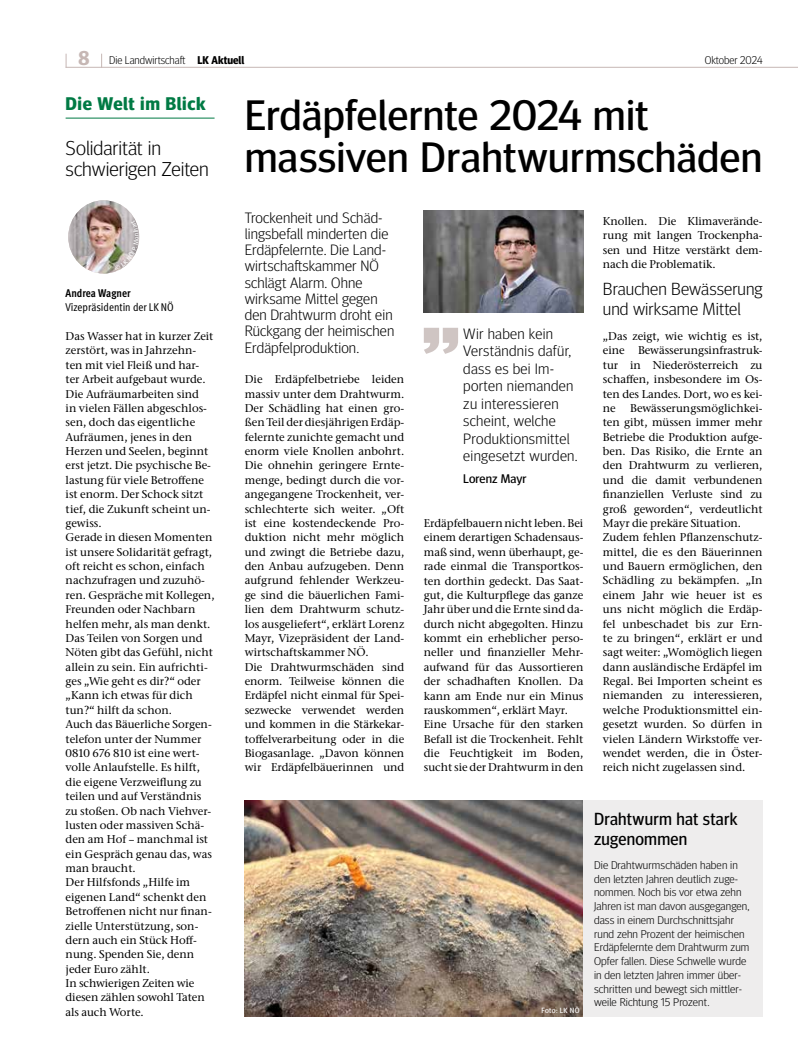
<style>
.page{position:relative;width:798px;height:1063px;background:#fff}
.page>*{position:absolute;margin:0;border:0;box-sizing:border-box;transform-origin:0 0}
.t1{font:42.5px/42.5px "Meta Head OT";letter-spacing:.01em;color:#000;scale:1.05 1}
.t2{font:300 20px/21.2px "Meta Head OT";color:#000;scale:1.05 1}
.t3{font:700 18.25px "Meta Head OT";letter-spacing:.03em;color:#007a44;scale:1.05 1}
.t4{font:300 17.5px/20px "Meta Head OT";color:#000;scale:1.05 1}
.t5{font:17.5px/20px "Meta Head OT";letter-spacing:.015em;color:#000}
.t6{font:300 15px/16.2px "Meta Head OT";letter-spacing:.01em;color:#000;scale:1.05 1}
.t7{font:12.5px "Meta Head OT";letter-spacing:.005em;color:#000;scale:1.05 1}
.t8{font:500 11.25px/14.4px "Stone Serif ITC Pro";color:#000}
.t9{font:300 11.25px/13.8px "Meta Head OT";letter-spacing:.01em;color:#000;scale:1.05 1}
.t10{font:300 11.25px "Meta Head OT";letter-spacing:.01em;color:#000}
.t11{font:condensed 11.25px "Meta OT";color:#000}
.t12{font:700 condensed 11.25px "Meta OT";color:#000}
.t13{font:7.5px "Meta Head OT";letter-spacing:.03em;color:#fff;scale:1.05 1}
.s1{font-weight:700;font-size:20px;color:#c6b7b4}
.s2{font-weight:700}
</style>
<div class="page">
<hr style="left:66px;top:118px;width:148px;height:1px;background:#007a44">
<hr style="left:66px;top:67px;width:731px;height:1px;background:#c6b7b4">
<svg style="left:101px;top:54px;width:1px;height:13px"></svg>
<svg style="left:66px;top:54px;width:1px;height:13px"></svg>
<img style="left:68px;top:200px;width:67px;height:74px">
<img style="left:244px;top:800px;width:339px;height:217px">
<img style="left:423px;top:211px;width:160px;height:102px">
<svg style="left:423px;top:328px;width:35px;height:26px"></svg>
<div style="left:583px;top:800px;width:179px;height:217px;background:#eeeded"></div>
<svg style="left:114px;top:220px;width:25px;height:51px"></svg>
<p class="t10" style="left:78px;top:53px;width:167px"><span class="s1">8</span> Die Landwirtschaft <span class="s2">LK Aktuell</span></p>
<p class="t10" style="left:704px;top:53px;width:59px">Oktober 2024</p>
<h3 class="t3" style="left:66px;top:93px;width:135px">Die Welt im Blick</h3>
<h2 class="t2" style="left:66px;top:137px;width:138px">Solidarität in schwierigen Zeiten</h2>
<p class="t12" style="left:66px;top:286px;width:66px">Andrea Wagner</p>
<p class="t11" style="left:66px;top:300px;width:109px">Vizepräsidentin der LK NÖ</p>
<p class="t8" style="left:66px;top:329px;width:150px">Das Wasser hat in kurzer Zeit zerstört, was in Jahrzehn&shy;ten mit viel Fleiß und har&shy;ter Arbeit aufgebaut wurde.<br>Die Aufräumarbeiten sind<br>in vielen Fällen abgeschlos&shy;sen, doch das eigentliche<br>Aufräumen, jenes in den<br>Herzen und Seelen, beginnt erst jetzt. Die psychische Be&shy;lastung für viele Betroffene ist enorm. Der Schock sitzt tief, die Zukunft scheint un&shy;gewiss.<br>Gerade in diesen Momenten ist unsere Solidarität gefragt, oft reicht es schon, einfach nachzufragen und zuzuhö&shy;ren. Gespräche mit Kollegen,<br>Freunden oder Nachbarn helfen mehr, als man denkt.<br>Das Teilen von Sorgen und<br>Nöten gibt das Gefühl, nicht allein zu sein. Ein aufrichti&shy;ges „Wie geht es dir?“ oder „Kann ich etwas für dich tun?“ hilft da schon.<br>Auch das Bäuerliche Sorgen&shy;telefon unter der Nummer<br>0810 676 810 ist eine wert&shy;volle Anlaufstelle. Es hilft, die eigene Verzweiflung zu teilen und auf Verständnis zu stoßen. Ob nach Viehver&shy;lusten oder massiven Schä&shy;den am Hof – manchmal ist ein Gespräch genau das, was man braucht.<br>Der Hilfsfonds „Hilfe im eigenen Land“ schenkt den<br>Betroffenen nicht nur finan&shy;zielle Unterstützung, son&shy;dern auch ein Stück Hoff&shy;nung. Spenden Sie, denn jeder Euro zählt.<br>In schwierigen Zeiten wie diesen zählen sowohl Taten als auch Worte.</p>
<h1 class="t1" style="left:244px;top:94px;width:494px">Erdäpfelernte 2024 mit massiven Drahtwurmschäden</h1>
<h3 class="t6" style="left:244px;top:209px;width:144px">Trockenheit und Schäd&shy;lingsbefall minderten die<br>Erdäpfelernte. Die Land&shy;wirtschaftskammer NÖ schlägt Alarm. Ohne wirksame Mittel gegen den Drahtwurm droht ein<br>Rückgang der heimischen<br>Erdäpfelproduktion.</h3>
<p class="t8" style="left:244px;top:372px;width:161px">Die Erdäpfelbetriebe leiden massiv unter dem Drahtwurm.<br>Der Schädling hat einen gro&shy;ßen Teil der diesjährigen Erdäp&shy;felernte zunichte gemacht und enorm viele Knollen anbohrt.<br>Die ohnehin geringere Ernte&shy;menge, bedingt durch die vor&shy;angegangene Trockenheit, ver&shy;schlechterte sich weiter. „Oft ist eine kostendeckende Pro&shy;duktion nicht mehr möglich und zwingt die Betriebe dazu, den Anbau aufzugeben. Denn aufgrund fehlender Werkzeu&shy;ge sind die bäuerlichen Fami&shy;lien dem Drahtwurm schutz&shy;los ausgeliefert“, erklärt Lorenz<br>Mayr, Vizepräsident der Land&shy;wirtschaftskammer NÖ.<br>Die Drahtwurmschäden sind enorm. Teilweise können die<br>Erdäpfel nicht einmal für Spei&shy;sezwecke verwendet werden und kommen in die Stärkekar&shy;toffelverarbeitung oder in die<br>Biogasanlage. „Davon können wir Erdäpfelbäuerinnen und</p>
<h3 class="t6" style="left:463px;top:325px;width:110px;line-height:17.5px">Wir haben kein<br>Verständnis dafür, dass es bei Im&shy;porten niemanden zu interessieren scheint, welche<br>Produktionsmittel eingesetzt wurden.</h3>
<p class="t7" style="left:463px;top:472px;width:62px">Lorenz Mayr</p>
<p class="t8" style="left:423px;top:516px;width:161px">Erdäpfelbauern nicht leben. Bei einem derartigen Schadensaus&shy;maß sind, wenn überhaupt, ge&shy;rade einmal die Transportkos&shy;ten dorthin gedeckt. Das Saat&shy;gut, die Kulturpflege das ganze<br>Jahr über und die Ernte sind da&shy;durch nicht abgegolten. Hinzu kommt ein erheblicher perso&shy;neller und finanzieller Mehr&shy;aufwand für das Aussortieren der schadhaften Knollen. Da kann am Ende nur ein Minus rauskommen“, erklärt Mayr.<br>Eine Ursache für den starken<br>Befall ist die Trockenheit. Fehlt die Feuchtigkeit im Boden, sucht sie der Drahtwurm in den</p>
<p class="t8" style="left:602px;top:214px;width:161px;text-align:justify">Knollen. Die Klimaverände&shy;rung mit langen Trockenpha&shy;sen und Hitze verstärkt dem&shy;nach die Problematik.</p>
<h3 class="t4" style="left:602px;top:279px;width:153px">Brauchen Bewässerung und wirksame Mittel</h3>
<p class="t8" style="left:602px;top:329px;width:161px;text-align:justify">„Das zeigt, wie wichtig es ist, eine Bewässerungsinfrastruk&shy;tur in Niederösterreich zu schaffen, insbesondere im Os&shy;ten des Landes. Dort, wo es kei&shy;ne</p>
<p class="t8" style="left:602px;top:401px;width:161px;text-indent:27px">Bewässerungsmöglichkei&shy;ten gibt, müssen immer mehr<br>Betriebe die Produktion aufge&shy;ben. Das Risiko, die Ernte an den Drahtwurm zu verlieren, und die damit verbundenen finanziellen Verluste sind zu groß geworden“, verdeutlicht<br>Mayr die prekäre Situation.<br>Zudem fehlen Pflanzenschutz&shy;mittel, die es den Bäuerinnen und Bauern ermöglichen, den<br>Schädling zu bekämpfen. „In einem Jahr wie heuer ist es uns nicht möglich die Erdäp&shy;fel unbeschadet bis zur Ern&shy;te zu bringen“, erklärt er und sagt weiter: „Womöglich liegen dann ausländische Erdäpfel im<br>Regal. Bei Importen scheint es niemanden zu interessieren, welche Produktionsmittel ein&shy;gesetzt wurden. So dürfen in vielen Ländern Wirkstoffe ver&shy;wendet werden, die in Öster&shy;reich nicht zugelassen sind.</p>
<p class="t13" style="left:541px;top:1006px;width:38px">Foto: LK NÖ</p>
<h3 class="t5" style="left:594px;top:809px;width:145px">Drahtwurm hat stark zugenommen</h3>
<p class="t9" style="left:594px;top:858px;width:150px">Die Drahtwurmschäden haben in den letzten Jahren deutlich zuge&shy;nommen. Noch bis vor etwa zehn<br>Jahren ist man davon ausgegangen, dass in einem Durchschnittsjahr rund zehn Prozent der heimischen<br>Erdäpfelernte dem Drahtwurm zum<br>Opfer fallen. Diese Schwelle wurde in den letzten Jahren immer über&shy;schritten und bewegt sich mittler&shy;weile Richtung 15 Prozent.</p>
</div>
